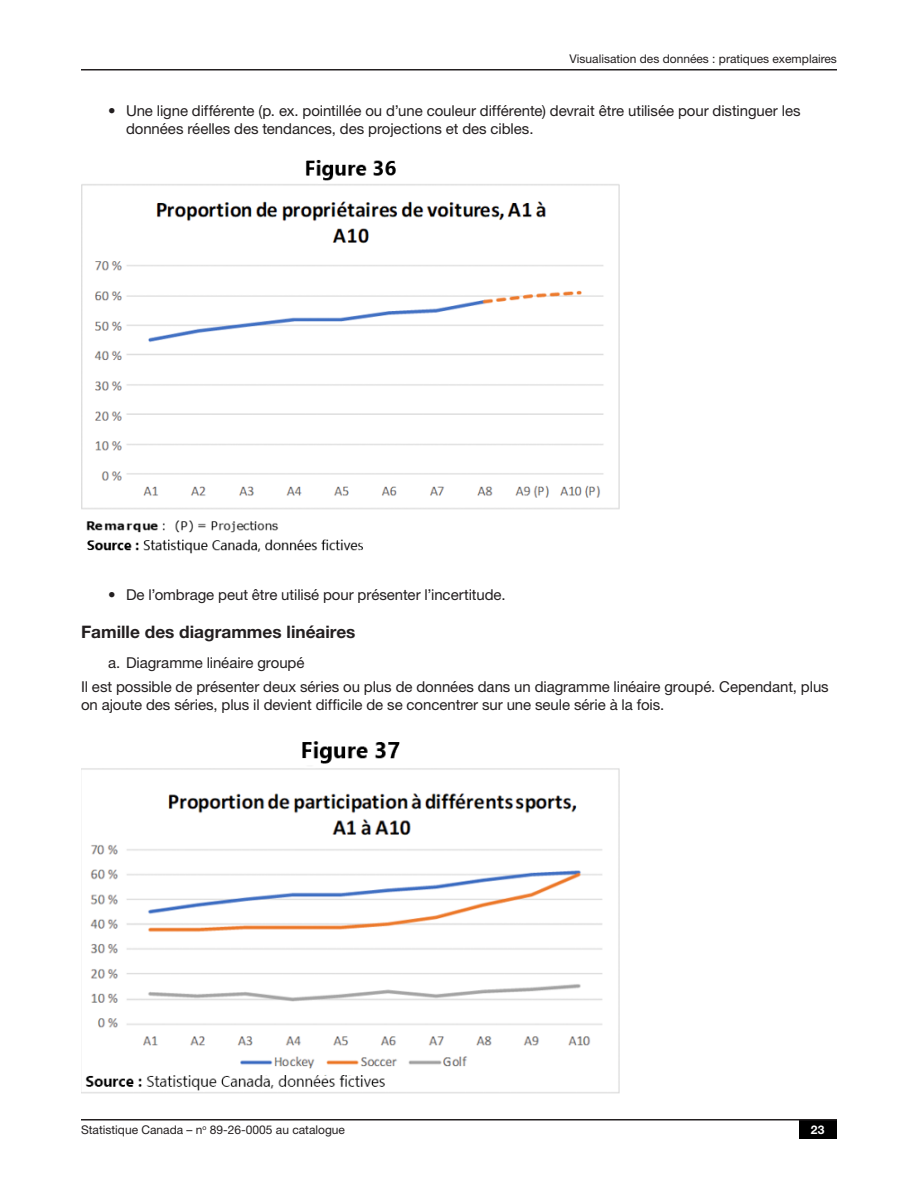
<style>
.page{position:relative;width:918px;height:1188px;background:#fff}
.page>*{position:absolute;margin:0;border:0;box-sizing:border-box;transform-origin:0 0}
.t1{font:700 17.25px "Helvetica Neue LT Std";color:#231f20}
.Text{font:15px/18px "Helvetica Neue LT Std";letter-spacing:-.005em;color:#231f20}
.t2{font:12px "Helvetica Neue LT Std";color:#231f20}
.t3{font:700 12px "Helvetica Neue LT Std";color:#fff}
</style>
<div class="page">
<img style="left:81px;top:160px;width:539px;height:394px">
<img style="left:81px;top:741px;width:539px;height:352px">
<div style="left:799px;top:1120px;width:38px;height:19px;background:#000"></div>
<hr style="left:81px;top:1119px;width:756px;height:1px;background:#231f20">
<hr style="left:81px;top:69px;width:756px;height:1px;background:#231f20">
<p class="t2" style="left:570px;top:51px;width:269px">Visualisation des données : pratiques exemplaires</p>
<p class="Text" style="left:126px;top:101px;width:676px;text-indent:-18px">• Une ligne différente (p. ex. pointillée ou d’une couleur différente) devrait être utilisée pour distinguer les données réelles des tendances, des projections et des cibles.</p>
<p class="Text" style="left:108px;top:585px;width:399px">• De l’ombrage peut être utilisé pour présenter l’incertitude.</p>
<h2 class="t1" style="left:81px;top:621px;width:276px">Famille des diagrammes linéaires</h2>
<p class="Text" style="left:108px;top:654px;width:198px">a. Diagramme linéaire groupé</p>
<p class="Text" style="left:81px;top:678px;width:749px">Il est possible de présenter deux séries ou plus de données dans un diagramme linéaire groupé. Cependant, plus on ajoute des séries, plus il devient difficile de se concentrer sur une seule série à la fois.</p>
<p class="t2" style="left:81px;top:1122px;width:266px">Statistique Canada – n<sup>o</sup> 89-26-0005 au catalogue</p>
<p class="t3" style="left:811px;top:1122px;width:15px">23</p>
</div>
